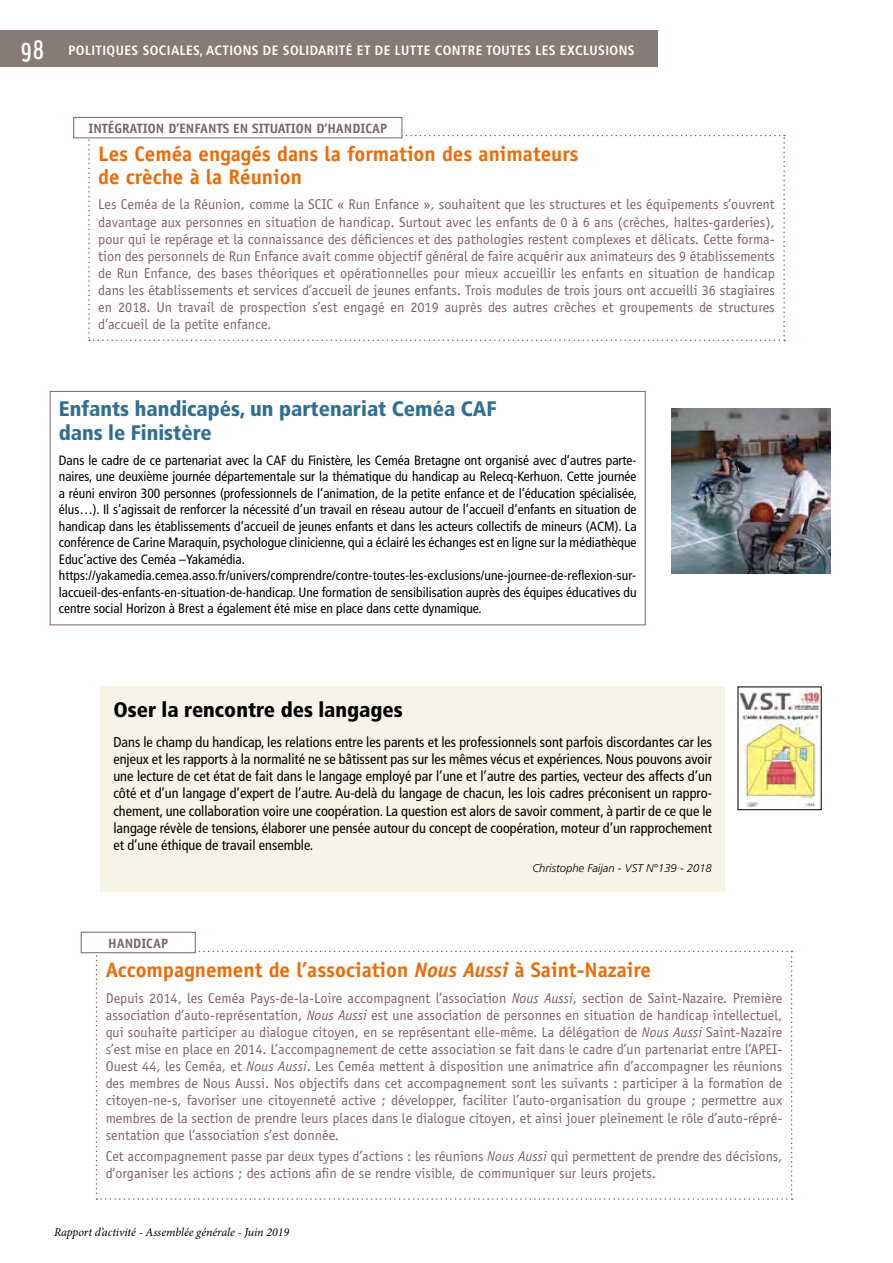
<style>
.page{position:relative;width:893px;height:1263px;background:#fff}
.page>*{position:absolute;margin:0;border:0;box-sizing:border-box;transform-origin:0 0}
.t1{font:700 21px/22.5px "Officina Sans";color:#ed6b06}
.t2{font:900 condensed 21px/24px "Frutiger";color:#316f91}
.t3{font:900 condensed 21px "Frutiger";color:#000}
.t4{font:14.25px/17.1px "Officina Sans";color:#806268;text-align:justify}
.t5{font:condensed 14.25px/17.2px "Frutiger";color:#000;text-align:justify}
.t6{font:condensed 13.5px/16.5px "Frutiger";color:#000}
.t7{font:700 condensed 13.5px "Frutiger";letter-spacing:.03em;color:#fff}
.t8{font:700 13.5px "Officina Sans";color:#806268}
.t9{font:italic 12px "Minion Pro";letter-spacing:-.005em;color:#000}
.t10{font:italic 300 11.25px "Frutiger";color:#000}
.s1{font-family:"Solex";font-weight:500;font-stretch:normal;font-size:27px}
.s2{font-style:italic}
</style>
<div class="page">
<div style="left:0;top:30px;width:658px;height:37px;background:#887b76"></div>
<div style="left:101px;top:686px;width:624px;height:206px;background:#f6f4e6"></div>
<svg style="left:96px;top:951px;width:697px;height:249px"></svg>
<div style="left:81px;top:932px;width:115px;height:21px;border:1px solid #806268"></div>
<svg style="left:88px;top:135px;width:697px;height:206px"></svg>
<div style="left:74px;top:117px;width:328px;height:21px;background:#fff"></div>
<div style="left:73px;top:117px;width:329px;height:21px;border:1px solid #806268"></div>
<img style="left:740px;top:690px;width:80px;height:118px">
<div style="left:50px;top:391px;width:595px;height:234px;border:1px solid #806268"></div>
<hr style="left:892px;top:419px;width:1px;height:123px;background:#006d94">
<img style="left:672px;top:408px;width:159px;height:165px">
<p class="t7" style="left:21px;top:42px;width:615px"><span class="s1">98</span> POLITIQUES SOCIALES, ACTIONS DE SOLIDARITÉ ET DE LUTTE CONTRE TOUTES LES EXCLUSIONS</p>
<p class="t8" style="left:88px;top:120px;width:300px">INTÉGRATION D’ENFANTS EN SITUATION D’HANDICAP</p>
<h1 class="t1" style="left:98px;top:143px;width:482px">Les Ceméa engagés dans la formation des animateurs de crèche à la Réunion</h1>
<p class="t4" style="left:98px;top:196px;width:678px">Les Ceméa de la Réunion, comme la SCIC « Run Enfance », souhaitent que les structures et les équipements s’ouvrent davantage aux personnes en situation de handicap. Surtout avec les enfants de 0 à 6 ans (crèches, haltes-garderies), pour qui le repérage et la connaissance des déficiences et des pathologies restent complexes et délicats. Cette forma&shy;tion des personnels de Run Enfance avait comme objectif général de faire acquérir aux animateurs des 9 établissements de Run Enfance, des bases théoriques et opérationnelles pour mieux accueillir les enfants en situation de handicap dans les établissements et services d’accueil de jeunes enfants. Trois modules de trois jours ont accueilli 36 stagiaires en 2018. Un travail de prospection s’est engagé en 2019 auprès des autres crèches et groupements de structures d’accueil de la petite enfance.</p>
<h1 class="t2" style="left:59px;top:396px;width:439px">Enfants handicapés, un partenariat Ceméa CAF dans le Finistère</h1>
<p class="t6" style="left:59px;top:452px;width:580px">Dans le cadre de ce partenariat avec la CAF du Finistère, les Ceméa Bretagne ont organisé avec d’autres parte&shy;naires, une deuxième journée départementale sur la thématique du handicap au Relecq-Kerhuon. Cette journée a réuni environ 300 personnes (professionnels de l’animation, de la petite enfance et de l’éducation spécialisée, élus…). Il s’agissait de renforcer la nécessité d’un travail en réseau autour de l’accueil d’enfants en situation de handicap dans les établissements d’accueil de jeunes enfants et dans les acteurs collectifs de mineurs (ACM). La conférence de Carine Maraquin, psychologue clinicienne, qui a éclairé les échanges est en ligne sur la médiathèque Educ’active des Ceméa –Yakamédia. https://yakamedia.cemea.asso.fr/univers/comprendre/contre-toutes-les-exclusions/une-journee-de-reflexion-sur&shy;laccueil-des-enfants-en-situation-de-handicap. Une formation de sensibilisation auprès des équipes éducatives du centre social Horizon à Brest a également été mise en place dans cette dynamique.</p>
<h1 class="t3" style="left:113px;top:697px;width:291px">Oser la rencontre des langages</h1>
<p class="t5" style="left:113px;top:733px;width:600px">Dans le champ du handicap, les relations entre les parents et les professionnels sont parfois discordantes car les enjeux et les rapports à la normalité ne se bâtissent pas sur les mêmes vécus et expériences. Nous pouvons avoir une lecture de cet état de fait dans le langage employé par l’une et l’autre des parties, vecteur des affects d’un côté et d’un langage d’expert de l’autre. Au-delà du langage de chacun, les lois cadres préconisent un rappro&shy;chement, une collaboration voire une coopération. La question est alors de savoir comment, à partir de ce que le langage révèle de tensions, élaborer une pensée autour du concept de coopération, moteur d’un rapprochement et d’une éthique de travail ensemble.</p>
<p class="t10" style="left:532px;top:862px;width:181px">Christophe Faijan - VST N°139 - 2018</p>
<p class="t8" style="left:108px;top:935px;width:61px">HANDICAP</p>
<h1 class="t1" style="left:106px;top:958px;width:547px">Accompagnement de l’association <span class="s2">Nous Aussi</span> à Saint-Nazaire</h1>
<p class="t4" style="left:106px;top:989px;width:678px">Depuis 2014, les Ceméa Pays-de-la-Loire accompagnent l’association <span class="s2">Nous Aussi</span>, section de Saint-Nazaire. Première association d’auto-représentation, <span class="s2">Nous Aussi</span> est une association de personnes en situation de handicap intellectuel, qui souhaite participer au dialogue citoyen, en se représentant elle-même. La délégation de <span class="s2">Nous Aussi</span> Saint-Nazaire s’est mise en place en 2014. L’accompagnement de cette association se fait dans le cadre d’un partenariat entre l’APEI-Ouest 44, les Ceméa, et <span class="s2">Nous Aussi</span>. Les Ceméa mettent à disposition une animatrice afin d’accompagner les réunions des membres de Nous Aussi. Nos objectifs dans cet accompagnement sont les suivants : participer à la formation de citoyen-ne-s, favoriser une citoyenneté active ; développer, faciliter l’auto-organisation du groupe ; permettre aux membres de la section de prendre leurs places dans le dialogue citoyen, et ainsi jouer pleinement le rôle d’auto-répré&shy;sentation que l’association s’est donnée.</p>
<p class="t4" style="left:106px;top:1147px;width:678px">Cet accompagnement passe par deux types d’actions : les réunions <span class="s2">Nous Aussi</span> qui permettent de prendre des décisions, d’organiser les actions ; des actions afin de se rendre visible, de communiquer sur leurs projets.</p>
<p class="t9" style="left:54px;top:1223px;width:237px">Rapport d’activité - Assemblée générale - Juin 2019</p>
</div>
